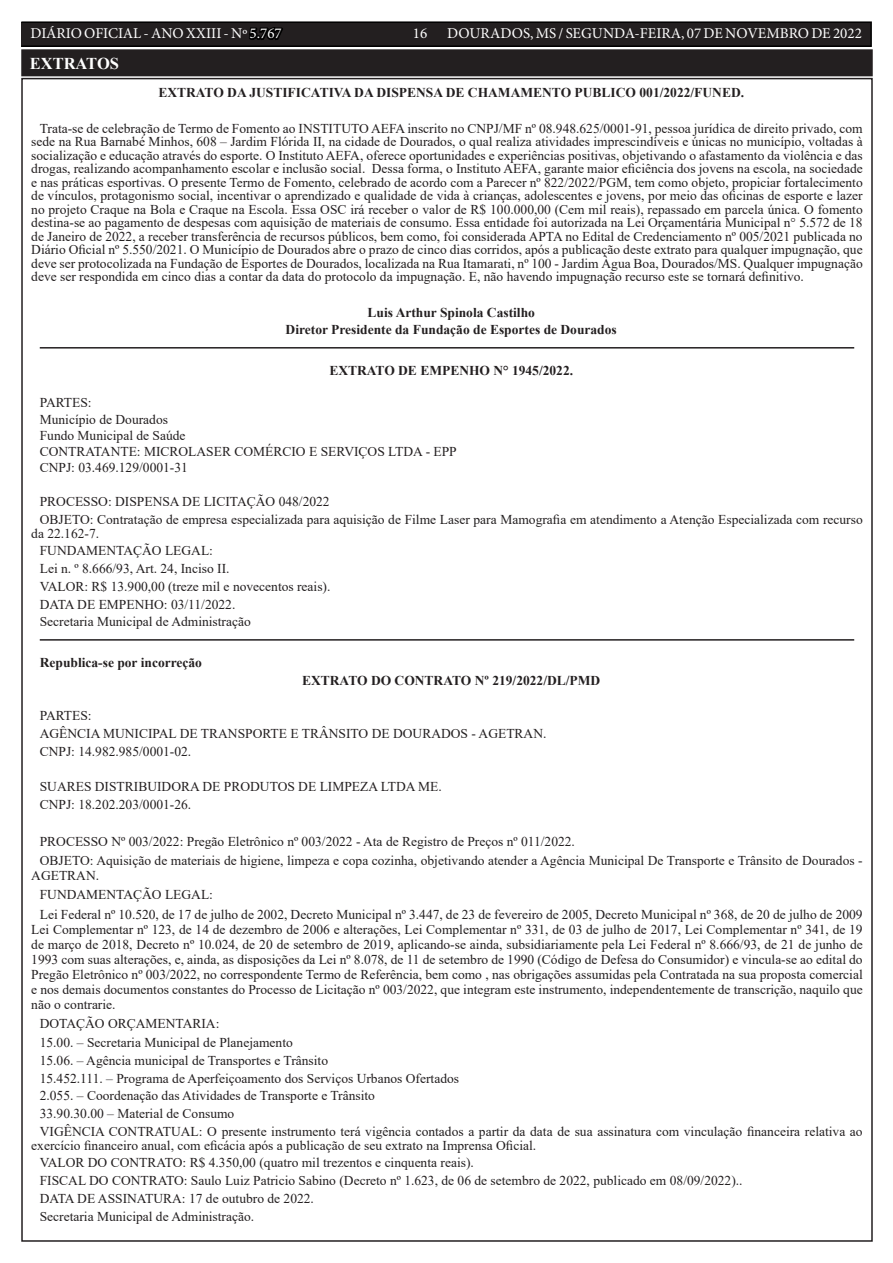
<style>
.page{position:relative;width:893px;height:1263px;background:#fff}
.page>*{position:absolute;margin:0;border:0;box-sizing:border-box;transform-origin:0 0}
.t1{font:700 16.5px "Times New Roman";color:#fff}
.t2{font:15px "Minion Pro";color:#fff}
.t3{font:13.5px/17.7px "Times New Roman";color:#231f20}
.t4{font:700 13.5px/17.7px "Times New Roman";color:#231f20;text-align:center}
.s1{color:#000}
</style>
<div class="page">
<div style="left:21px;top:22px;width:850px;height:24px;background:#231f20"></div>
<div style="left:21px;top:21px;width:851px;height:26px;border:2px solid #000"></div>
<hr style="left:40px;top:347px;width:814px;height:2px;background:#231f20">
<hr style="left:40px;top:639px;width:814px;height:2px;background:#231f20">
<div style="left:23px;top:51px;width:848px;height:23px;background:#231f20"></div>
<div style="left:21px;top:49px;width:852px;height:27px;border:4px solid #231f20"></div>
<p class="t2" style="left:31px;top:24px;width:253px">DIÁRIO OFICIAL - ANO XXIII - Nº <span class="s1">5.767</span></p>
<p class="t2" style="left:413px;top:24px;width:16px">16</p>
<p class="t2" style="left:447px;top:24px;width:416px">DOURADOS, MS / SEGUNDA-FEIRA, 07 DE NOVEMBRO DE 2022</p>
<p class="t1" style="left:30px;top:52px;width:91px">EXTRATOS</p>
<p class="t4" style="left:158px;top:83px;width:587px">EXTRATO DA JUSTIFICATIVA DA DISPENSA DE CHAMAMENTO PUBLICO 001/2022/FUNED.</p>
<p class="t3" style="left:31px;top:121px;width:833px;line-height:13.5px;text-align:justify;text-indent:9px">Trata-se de celebração de Termo de Fomento ao INSTITUTO AEFA inscrito no CNPJ/MF nº 08.948.625/0001-91, pessoa jurídica de direito privado, com sede na Rua Barnabé Minhos, 608 – Jardim Flórida II, na cidade de Dourados, o qual realiza atividades imprescindíveis e únicas no município, voltadas à socialização e educação através do esporte. O Instituto AEFA, oferece oportunidades e experiências positivas, objetivando o afastamento da violência e das drogas, realizando acompanhamento escolar e inclusão social. Dessa forma, o Instituto AEFA, garante maior eficiência dos jovens na escola, na sociedade e nas práticas esportivas. O presente Termo de Fomento, celebrado de acordo com a Parecer nº 822/2022/PGM, tem como objeto, propiciar fortalecimento de vínculos, protagonismo social, incentivar o aprendizado e qualidade de vida à crianças, adolescentes e jovens, por meio das oficinas de esporte e lazer no projeto Craque na Bola e Craque na Escola. Essa OSC irá receber o valor de R$ 100.000,00 (Cem mil reais), repassado em parcela única. O fomento destina-se ao pagamento de despesas com aquisição de materiais de consumo. Essa entidade foi autorizada na Lei Orçamentária Municipal n° 5.572 de 18 de Janeiro de 2022, a receber transferência de recursos públicos, bem como, foi considerada APTA no Edital de Credenciamento nº 005/2021 publicada no Diário Oficial nº 5.550/2021. O Município de Dourados abre o prazo de cinco dias corridos, após a publicação deste extrato para qualquer impugnação, que deve ser protocolizada na Fundação de Esportes de Dourados, localizada na Rua Itamarati, nº 100 - Jardim Àgua Boa, Dourados/MS. Qualquer impugnação deve ser respondida em cinco dias a contar da data do protocolo da impugnação. E, não havendo impugnação recurso este se tornará definitivo.</p>
<p class="t4" style="left:286px;top:303px;width:333px">Luis Arthur Spinola Castilho<br>Diretor Presidente da Fundação de Esportes de Dourados</p>
<p class="t4" style="left:329px;top:361px;width:245px">EXTRATO DE EMPENHO N° 1945/2022.</p>
<p class="t3" style="left:40px;top:394px;width:419px;line-height:16.2px">PARTES:<br>Município de Dourados<br>Fundo Municipal de Saúde<br>CONTRATANTE: MICROLASER COMÉRCIO E SERVIÇOS LTDA - EPP<br>CNPJ: 03.469.129/0001-31</p>
<p class="t3" style="left:40px;top:493px;width:824px">PROCESSO: DISPENSA DE LICITAÇÃO 048/2022<br>OBJETO: Contratação de empresa especializada para aquisição de Filme Laser para Mamografia em atendimento a Atenção Especializada com recurso</p>
<p class="t3" style="left:40px;top:524px;width:292px;text-indent:-9px">da 22.162-7.<br>FUNDAMENTAÇÃO LEGAL:<br>Lei n. º 8.666/93, Art. 24, Inciso II.<br>VALOR: R$ 13.900,00 (treze mil e novecentos reais).<br>DATA DE EMPENHO: 03/11/2022.<br>Secretaria Municipal de Administração</p>
<p class="t4" style="left:40px;top:653px;width:164px">Republica-se por incorreção</p>
<p class="t4" style="left:302px;top:671px;width:300px">EXTRATO DO CONTRATO Nº 219/2022/DL/PMD</p>
<p class="t3" style="left:40px;top:706px;width:508px">PARTES:<br>AGÊNCIA MUNICIPAL DE TRANSPORTE E TRÂNSITO DE DOURADOS - AGETRAN.<br>CNPJ: 14.982.985/0001-02.</p>
<p class="t3" style="left:40px;top:777px;width:404px">SUARES DISTRIBUIDORA DE PRODUTOS DE LIMPEZA LTDA ME.<br>CNPJ: 18.202.203/0001-26.</p>
<p class="t3" style="left:40px;top:831px;width:824px;line-height:19.2px">PROCESSO Nº 003/2022: Pregão Eletrônico nº 003/2022 - Ata de Registro de Preços nº 011/2022.<br>OBJETO: Aquisição de materiais de higiene, limpeza e copa cozinha, objetivando atender a Agência Municipal De Transporte e Trânsito de Dourados -</p>
<p class="t3" style="left:40px;top:866px;width:824px;line-height:19.2px;text-indent:-9px">AGETRAN.<br>FUNDAMENTAÇÃO LEGAL:<br>Lei Federal nº 10.520, de 17 de julho de 2002, Decreto Municipal nº 3.447, de 23 de fevereiro de 2005, Decreto Municipal nº 368, de 20 de julho de 2009</p>
<p class="t3" style="left:31px;top:921px;width:833px;line-height:15px;text-align:justify">Lei Complementar nº 123, de 14 de dezembro de 2006 e alterações, Lei Complementar nº 331, de 03 de julho de 2017, Lei Complementar nº 341, de 19 de março de 2018, Decreto nº 10.024, de 20 de setembro de 2019, aplicando-se ainda, subsidiariamente pela Lei Federal nº 8.666/93, de 21 de junho de 1993 com suas alterações, e, ainda, as disposições da Lei nº 8.078, de 11 de setembro de 1990 (Código de Defesa do Consumidor) e vincula-se ao edital do Pregão Eletrônico nº 003/2022, no correspondente Termo de Referência, bem como , nas obrigações assumidas pela Contratada na sua proposta comercial e nos demais documentos constantes do Processo de Licitação nº 003/2022, que integram este instrumento, independentemente de transcrição, naquilo que não o contrarie.</p>
<p class="t3" style="left:40px;top:1013px;width:255px;line-height:19.2px">DOTAÇÃO ORÇAMENTARIA:<br>15.00. – Secretaria Municipal de Planejamento</p>
<p class="t3" style="left:40px;top:1051px;width:824px">15.06. – Agência municipal de Transportes e Trânsito<br>15.452.111. – Programa de Aperfeiçoamento dos Serviços Urbanos Ofertados<br>2.055. – Coordenação das Atividades de Transporte e Trânsito<br>33.90.30.00 – Material de Consumo<br>VIGÊNCIA CONTRATUAL: O presente instrumento terá vigência contados a partir da data de sua assinatura com vinculação financeira relativa ao</p>
<p class="t3" style="left:40px;top:1136px;width:704px;text-indent:-9px">exercício financeiro anual, com eficácia após a publicação de seu extrato na Imprensa Oficial.<br>VALOR DO CONTRATO: R$ 4.350,00 (quatro mil trezentos e cinquenta reais).<br>FISCAL DO CONTRATO: Saulo Luiz Patricio Sabino (Decreto nº 1.623, de 06 de setembro de 2022, publicado em 08/09/2022)..<br>DATA DE ASSINATURA: 17 de outubro de 2022.<br>Secretaria Municipal de Administração.</p>
</div>
